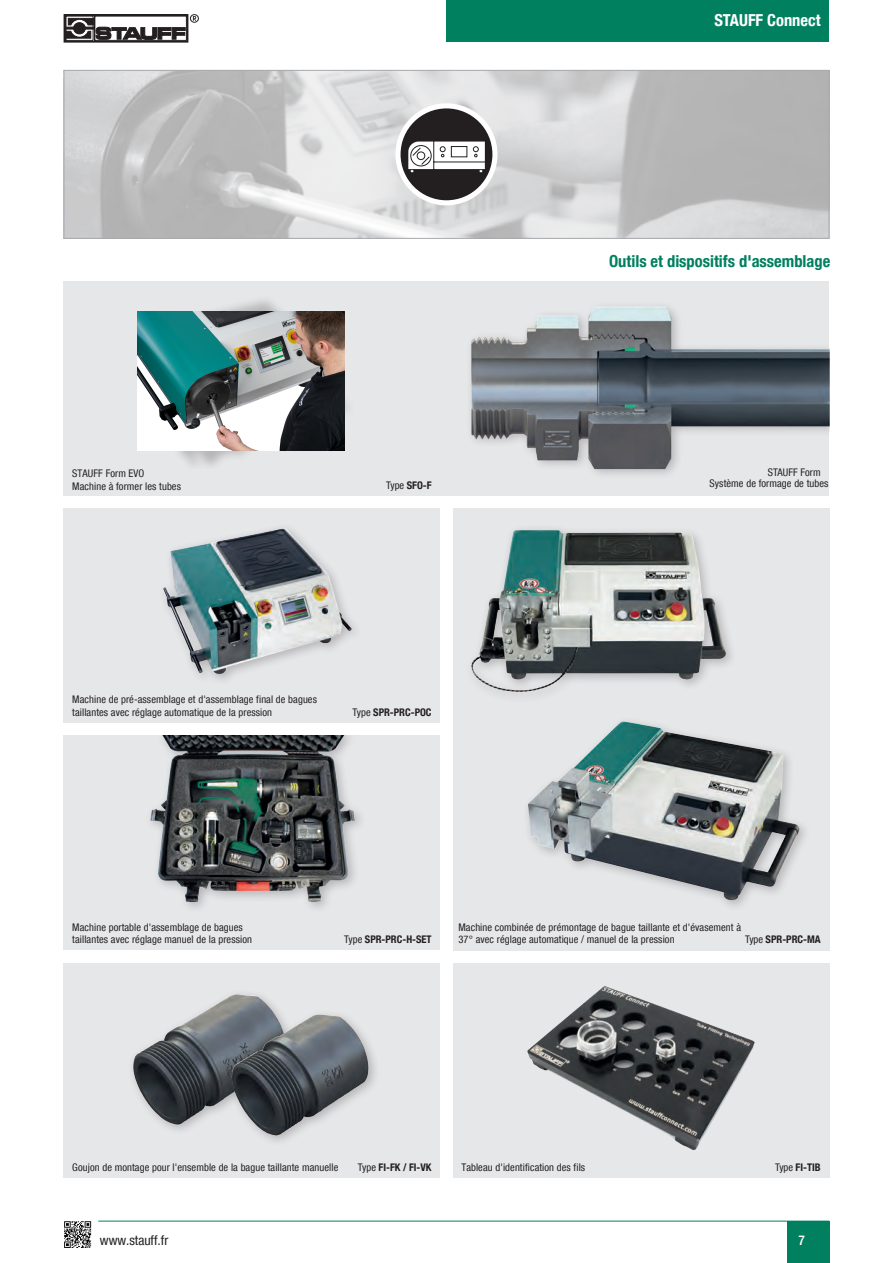
<style>
.page{position:relative;width:893px;height:1263px;background:#fff}
.page>*{position:absolute;margin:0;border:0;box-sizing:border-box;transform-origin:0 0}
.t1{font:700 condensed 16.5px "Helvetica Neue LT Com";color:#00805f}
.t2{font:700 condensed 16.5px "Helvetica Neue LT Com";color:#fff}
.t3{font:condensed 13.5px "Helvetica Neue LT Com";color:#231f20}
.t4{font:500 condensed 13.5px "Helvetica Neue LT Com";color:#fff}
.t5{font:condensed 10.5px/12.8px "Helvetica Neue LT Com";letter-spacing:.01em;color:#231f20}
.t6{font:700 condensed 10.5px "Helvetica Neue LT Com";color:#231f20}
.s1{font-weight:400}
</style>
<div class="page">
<div style="left:446px;top:0;width:383px;height:42px;background:#00805f"></div>
<div style="left:64px;top:14px;width:124px;height:28px;border:1px solid #231f20"></div>
<svg style="left:68px;top:25px;width:23px;height:6px"></svg>
<div style="left:66px;top:16px;width:27px;height:24px;border:1px solid #231f20"></div>
<div style="left:190px;top:14px;width:9px;height:9px;border:1px solid #231f20;border-radius:50%"></div>
<svg style="left:193px;top:16px;width:3px;height:5px"></svg>
<svg style="left:68px;top:18px;width:26px;height:7px"></svg>
<svg style="left:66px;top:31px;width:25px;height:7px"></svg>
<svg style="left:71px;top:20px;width:17px;height:16px"></svg>
<div style="left:71px;top:20px;width:17px;height:16px;border:1px solid #fff;border-radius:50%"></div>
<div style="left:74px;top:23px;width:11px;height:11px;background:#231f20;border-radius:50%"></div>
<div style="left:74px;top:23px;width:11px;height:11px;border:1px solid #231f20;border-radius:50%"></div>
<hr style="left:66px;top:27px;width:28px;height:2px;background:#231f20">
<svg style="left:96px;top:27px;width:89px;height:13px"></svg>
<div style="left:787px;top:1221px;width:42px;height:42px;background:#00805f"></div>
<hr style="left:64px;top:1221px;width:765px;height:1px;background:#00805f">
<svg style="left:64px;top:1220px;width:37px;height:28px"></svg>
<div style="left:64px;top:508px;width:376px;height:215px;background:#e6e7e9"></div>
<img style="left:163px;top:528px;width:189px;height:146px">
<div style="left:64px;top:735px;width:376px;height:215px;background:#e6e7e9"></div>
<img style="left:150px;top:735px;width:209px;height:171px">
<div style="left:453px;top:508px;width:376px;height:442px;background:#e6e7e9"></div>
<img style="left:471px;top:530px;width:255px;height:162px">
<svg style="left:453px;top:963px;width:376px;height:215px;background:#c0c2c3"></svg>
<div style="left:64px;top:963px;width:376px;height:215px;background:#e6e7e9"></div>
<img style="left:133px;top:994px;width:143px;height:131px">
<div style="left:226px;top:1009px;width:154px;height:138px;background:#231f20;opacity:.25"></div>
<img style="left:232px;top:1014px;width:86px;height:121px">
<img style="left:528px;top:721px;width:272px;height:179px">
<img style="left:537px;top:987px;width:66px;height:55px">
<img style="left:66px;top:72px;width:761px;height:165px">
<div style="left:64px;top:70px;width:765px;height:169px;border:1px solid #a8a9ad"></div>
<svg style="left:395px;top:103px;width:102px;height:102px"></svg>
<div style="left:401px;top:108px;width:91px;height:92px;background:#231f20;border-radius:50%"></div>
<svg style="left:408px;top:141px;width:77px;height:31px;background:#c9c8c8"></svg>
<div style="left:64px;top:281px;width:765px;height:215px;background:#e6e7e9"></div>
<img style="left:471px;top:307px;width:358px;height:168px">
<div style="left:132px;top:294px;width:224px;height:175px;background:#231f20;opacity:.25"></div>
<img style="left:137px;top:312px;width:208px;height:138px">
<h1 class="t2" style="left:714px;top:10px;width:108px">STAUFF Connect</h1>
<h1 class="t1" style="left:609px;top:251px;width:223px">Outils et dispositifs d'assemblage</h1>
<p class="t5" style="left:72px;top:467px;width:110px">STAUFF Form EVO<br>Machine à former les tubes</p>
<p class="t5" style="left:768px;top:466px;width:54px">STAUFF Form</p>
<p class="t6" style="left:386px;top:479px;width:47px"><span class="s1">Type</span> SFO-F</p>
<p class="t5" style="left:710px;top:477px;width:120px">Système de formage de tubes</p>
<p class="t5" style="left:72px;top:693px;width:246px">Machine de pré-assemblage et d'assemblage final de bagues taillantes avec réglage automatique de la pression</p>
<p class="t6" style="left:353px;top:706px;width:80px"><span class="s1">Type</span> SPR-PRC-POC</p>
<p class="t5" style="left:72px;top:920px;width:181px">Machine portable d'assemblage de bagues taillantes avec réglage manuel de la pression</p>
<p class="t5" style="left:458px;top:920px;width:284px">Machine combinée de prémontage de bague taillante et d'évasement à<br>37° avec réglage automatique / manuel de la pression</p>
<p class="t6" style="left:344px;top:933px;width:89px"><span class="s1">Type</span> SPR-PRC-H-SET</p>
<p class="t6" style="left:745px;top:933px;width:77px"><span class="s1">Type</span> SPR-PRC-MA</p>
<p class="t5" style="left:72px;top:1161px;width:268px">Goujon de montage pour l'ensemble de la bague taillante manuelle</p>
<p class="t5" style="left:461px;top:1161px;width:125px">Tableau d'identification des fils</p>
<p class="t6" style="left:358px;top:1161px;width:75px"><span class="s1">Type</span> FI-FK / FI-VK</p>
<p class="t6" style="left:775px;top:1161px;width:47px"><span class="s1">Type</span> FI-TIB</p>
<p class="t3" style="left:100px;top:1232px;width:70px">www.stauff.fr</p>
<p class="t4" style="left:798px;top:1232px;width:8px">7</p>
</div>
